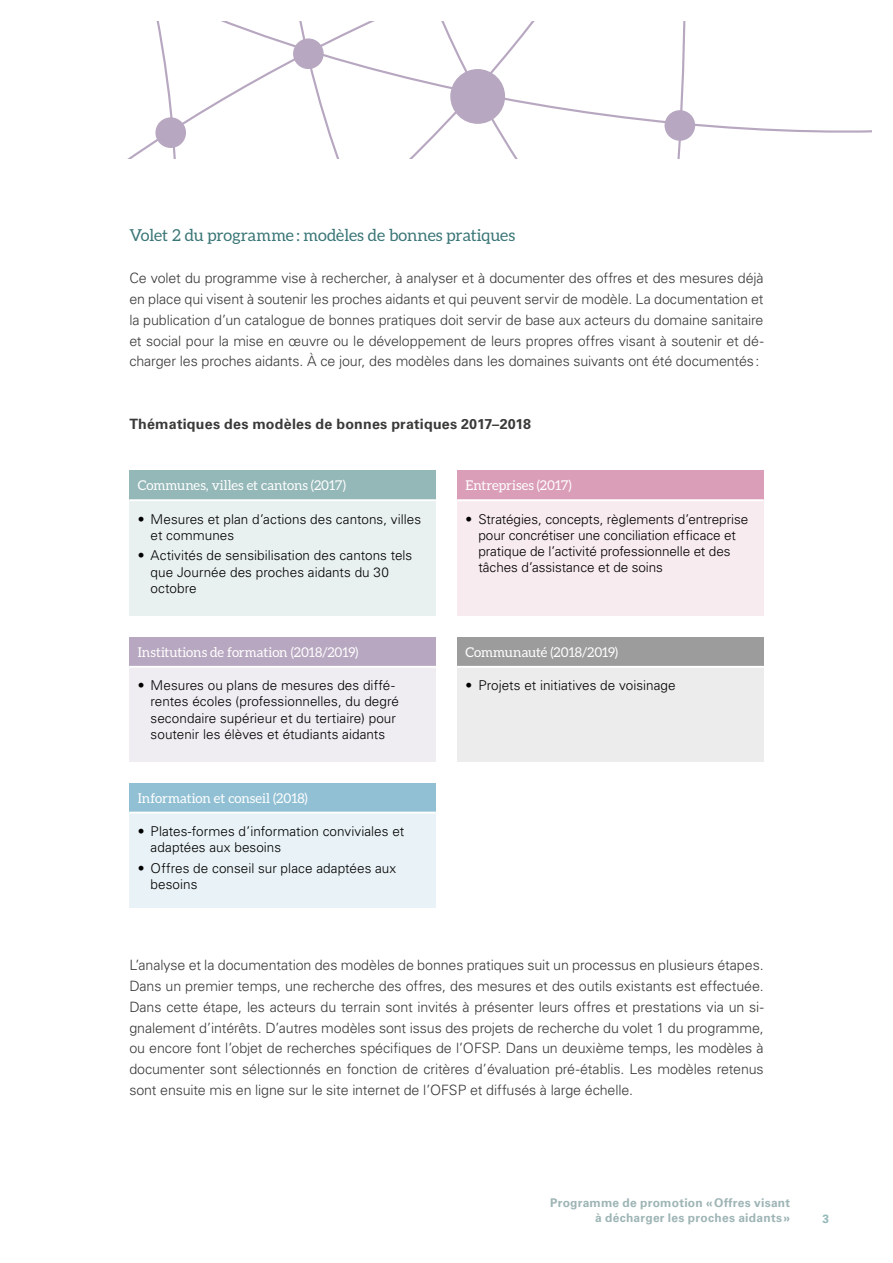
<style>
.page{position:relative;width:893px;height:1263px;background:#fff}
.page>*{position:absolute;margin:0;border:0;box-sizing:border-box;transform-origin:0 0}
.t1{font:16.5px "Aleo";letter-spacing:-.005em;color:#3b7677}
.t2{font:300 14.25px/20.9px "Univers LT";letter-spacing:-.01em;color:#3a3a39;text-align:justify}
.t3{font:700 14.25px "Univers LT";letter-spacing:.015em;color:#3a3a39}
.t4{font:300 13.5px/16.2px "Univers LT";color:#000}
.t5{font:13.5px "Aleo";color:#fff}
.t6{font:700 12px/15px "Univers LT";letter-spacing:.02em;color:#9eb4b5;text-align:right}
.t7{font:700 12px "Univers LT";color:#94b7b8}
</style>
<div class="page">
<svg style="left:129px;top:21px;width:743px;height:137px"></svg>
<div style="left:665px;top:110px;width:30px;height:31px;background:#b7a7c0;border-radius:50%"></div>
<div style="left:155px;top:117px;width:31px;height:31px;background:#b7a7c0;border-radius:50%"></div>
<div style="left:293px;top:38px;width:31px;height:31px;background:#b7a7c0;border-radius:50%"></div>
<div style="left:450px;top:69px;width:55px;height:55px;background:#b7a7c0;border-radius:50%"></div>
<div style="left:129px;top:470px;width:307px;height:30px;background:#94b7b8"></div>
<div style="left:129px;top:500px;width:307px;height:116px;background:#e9f0f0"></div>
<hr style="left:129px;top:499px;width:307px;height:2px;background:#fff">
<div style="left:129px;top:637px;width:307px;height:30px;background:#b7a7c0"></div>
<div style="left:129px;top:667px;width:307px;height:95px;background:#f0edf2"></div>
<hr style="left:129px;top:666px;width:307px;height:2px;background:#fff">
<div style="left:129px;top:783px;width:307px;height:29px;background:#91c0d4"></div>
<div style="left:129px;top:812px;width:307px;height:96px;background:#e9f2f6"></div>
<hr style="left:129px;top:812px;width:307px;height:1px;background:#fff">
<div style="left:457px;top:470px;width:307px;height:30px;background:#db9eb8"></div>
<div style="left:457px;top:500px;width:307px;height:116px;background:#f8ebf0"></div>
<hr style="left:457px;top:499px;width:307px;height:2px;background:#fff">
<div style="left:457px;top:637px;width:307px;height:30px;background:#9c9c9d"></div>
<div style="left:457px;top:667px;width:307px;height:95px;background:#ececec"></div>
<hr style="left:457px;top:666px;width:307px;height:2px;background:#fff">
<p class="t1" style="left:129px;top:226px;width:387px">Volet 2 du programme : modèles de bonnes pratiques</p>
<p class="t2" style="left:129px;top:268px;width:636px">Ce volet du programme vise à rechercher, à analyser et à documenter des offres et des mesures déjà en place qui visent à soutenir les proches aidants et qui peuvent servir de modèle. La documentation et la publication d’un catalogue de bonnes pratiques doit servir de base aux acteurs du domaine sanitaire et social pour la mise en œuvre ou le développement de leurs propres offres visant à soutenir et dé&shy;charger les proches aidants. À ce jour, des modèles dans les domaines suivants ont été documentés:</p>
<p class="t3" style="left:129px;top:415px;width:403px">Thématiques des modèles de bonnes pratiques 2017–2018</p>
<p class="t5" style="left:138px;top:478px;width:210px">Communes, villes et cantons (2017)</p>
<p class="t4" style="left:151px;top:511px;width:272px;text-indent:-13px">• Mesures et plan d’actions des cantons, villes et communes</p>
<p class="t4" style="left:151px;top:547px;width:263px;text-indent:-13px">• Activités de sensibilisation des cantons tels que Journée des proches aidants du 30 octobre</p>
<p class="t5" style="left:138px;top:644px;width:222px">Institutions de formation (2018/2019)</p>
<p class="t4" style="left:151px;top:677px;width:250px;text-indent:-13px">• Mesures ou plans de mesures des diffé&shy;rentes écoles (professionnelles, du degré secondaire supérieur et du tertiaire) pour soutenir les élèves et étudiants aidants</p>
<p class="t5" style="left:138px;top:790px;width:171px">Information et conseil (2018)</p>
<p class="t4" style="left:151px;top:823px;width:255px;text-indent:-13px">• Plates-formes d’information conviviales et adaptées aux besoins</p>
<p class="t4" style="left:151px;top:860px;width:247px;text-indent:-13px">• Offres de conseil sur place adaptées aux besoins</p>
<p class="t5" style="left:466px;top:478px;width:108px">Entreprises (2017)</p>
<p class="t4" style="left:478px;top:511px;width:271px;text-indent:-13px">• Stratégies, concepts, règlements d’entreprise pour concrétiser une conciliation efficace et pratique de l’activité professionnelle et des tâches d’assistance et de soins</p>
<p class="t5" style="left:466px;top:644px;width:154px">Communauté (2018/2019)</p>
<p class="t4" style="left:466px;top:677px;width:212px">• Projets et initiatives de voisinage</p>
<p class="t2" style="left:129px;top:955px;width:636px">L’analyse et la documentation des modèles de bonnes pratiques suit un processus en plusieurs étapes.<br>Dans un premier temps, une recherche des offres, des mesures et des outils existants est effectuée.<br>Dans cette étape, les acteurs du terrain sont invités à présenter leurs offres et prestations via un si&shy;gnalement d’intérêts. D’autres modèles sont issus des projets de recherche du volet 1 du programme, ou encore font l’objet de recherches spécifiques de l’OFSP. Dans un deuxième temps, les modèles à documenter sont sélectionnés en fonction de critères d’évaluation pré-établis. Les modèles retenus sont ensuite mis en ligne sur le site internet de l’OFSP et diffusés à large échelle.</p>
<p class="t6" style="left:550px;top:1195px;width:241px">Programme de promotion «Offres visant à décharger les proches aidants»</p>
<p class="t7" style="left:822px;top:1212px;width:8px">3</p>
</div>
